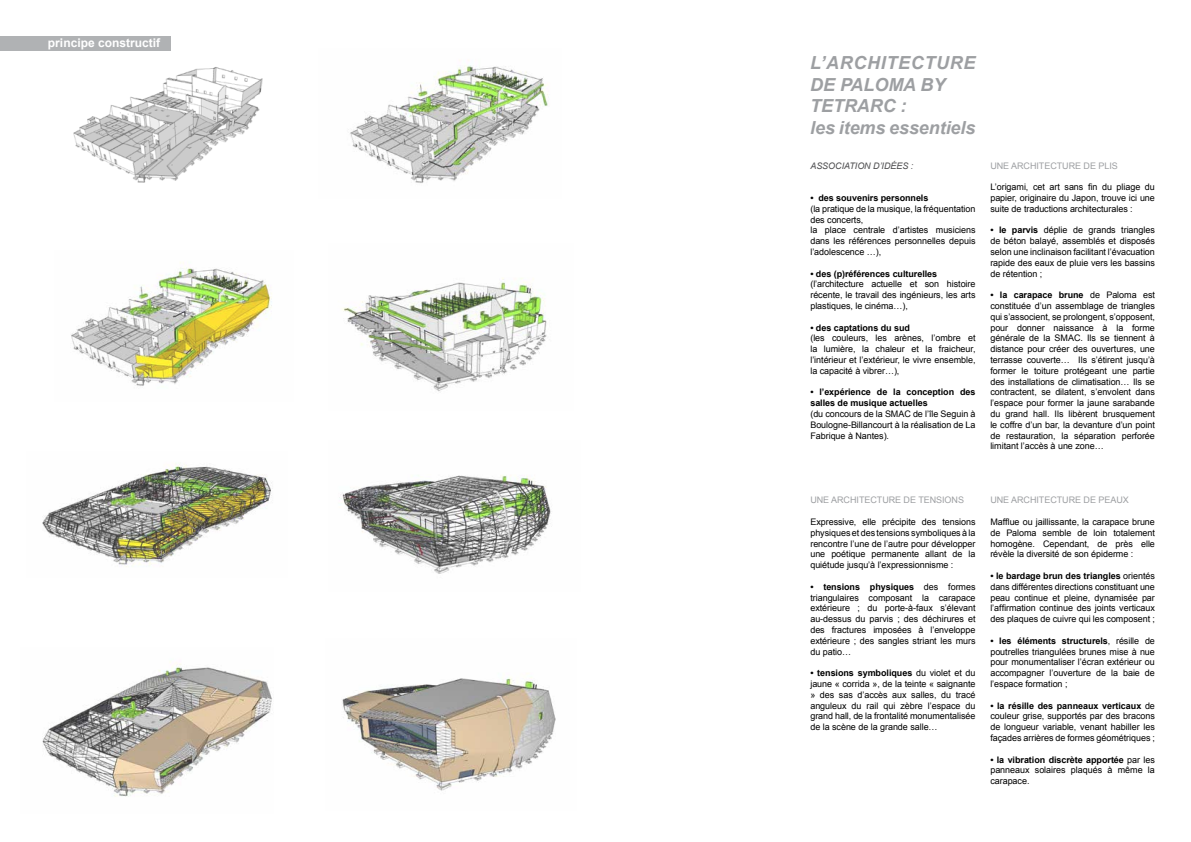
<style>
.page{position:relative;width:1191px;height:842px;background:#fff}
.page>*{position:absolute;margin:0;border:0;box-sizing:border-box;transform-origin:0 0}
.t1{font:italic 700 18px/21.6px "Arial";letter-spacing:-.005em;color:#9d9fa2}
.t2{font:700 12px "Arial";color:#fff}
.t3{font:9px/10.8px "Arial";letter-spacing:-.005em;color:#000;text-align:justify}
.t4{font:700 9px/10.8px "Arial";letter-spacing:-.005em;color:#000}
.t5{font:9px "Arial";letter-spacing:-.005em;color:#9d9fa2}
.t6{font:italic 9px "Arial";letter-spacing:-.005em;color:#4d4d4f}
.s1{font-weight:700}
</style>
<div class="page">
<div style="left:0;top:36px;width:171px;height:14px;background:#b0b2b4"></div>
<img style="left:71px;top:262px;width:201px;height:124px">
<img style="left:350px;top:65px;width:198px;height:118px">
<img style="left:339px;top:475px;width:212px;height:99px">
<img style="left:342px;top:278px;width:205px;height:114px">
<img style="left:42px;top:463px;width:230px;height:103px">
<img style="left:42px;top:661px;width:230px;height:136px">
<img style="left:342px;top:673px;width:214px;height:118px">
<img style="left:73px;top:67px;width:190px;height:116px">
<h2 class="t2" style="left:48px;top:35px;width:114px">principe constructif</h2>
<h1 class="t1" style="left:810px;top:53px;width:167px">L’ARCHITECTURE<br>DE PALOMA BY<br>TETRARC :<br>les items essentiels</h1>
<p class="t6" style="left:810px;top:160px;width:104px">ASSOCIATION D’IDÉES :</p>
<p class="t4" style="left:810px;top:193px;width:120px">• des souvenirs personnels</p>
<p class="t3" style="left:810px;top:203px;width:167px;text-align:left">(la pratique de la musique, la fréquentation des concerts,<br>la place centrale d’artistes musiciens dans les références personnelles depuis l’adolescence …),</p>
<p class="t4" style="left:810px;top:268px;width:128px">• des (p)références culturelles</p>
<p class="t3" style="left:810px;top:279px;width:167px">(l’architecture actuelle et son histoire récente, le travail des ingénieurs, les arts plastiques, le cinéma…),</p>
<p class="t4" style="left:810px;top:322px;width:101px">• des captations du sud</p>
<p class="t3" style="left:810px;top:333px;width:167px">(les couleurs, les arènes, l’ombre et la lumière, la chaleur et la fraicheur, l’intérieur et l’extérieur, le vivre ensemble, la capacité à vibrer…),</p>
<p class="t4" style="left:810px;top:387px;width:167px">• l’expérience de la conception des salles de musique actuelles</p>
<p class="t3" style="left:810px;top:408px;width:167px">(du concours de la SMAC de l’île Seguin à Boulogne-Billancourt à la réalisation de La Fabrique à Nantes).</p>
<p class="t5" style="left:990px;top:159px;width:129px">UNE ARCHITECTURE DE PLIS</p>
<p class="t3" style="left:990px;top:182px;width:166px">L’origami, cet art sans fin du pliage du papier, originaire du Japon, trouve ici une suite de traductions architecturales :</p>
<p class="t3" style="left:990px;top:225px;width:166px"><span class="s1">• le parvis</span> déplie de grands triangles de béton balayé, assemblés et disposés selon une inclinaison facilitant l’évacuation rapide des eaux de pluie vers les bassins de rétention ;</p>
<p class="t3" style="left:990px;top:290px;width:166px"><span class="s1">• la carapace brune</span> de Paloma est constituée d’un assemblage de triangles qui s’associent, se prolongent, s’opposent, pour donner naissance à la forme générale de la SMAC. Ils se tiennent à distance pour créer des ouvertures, une terrasse couverte… Ils s’étirent jusqu’à former le toiture protégeant une partie des installations de climatisation… Ils se contractent, se dilatent, s’envolent dans l’espace pour former la jaune sarabande du grand hall. Ils libèrent brusquement le coffre d’un bar, la devanture d’un point de restauration, la séparation perforée limitant l’accès à une zone…</p>
<p class="t5" style="left:810px;top:494px;width:155px">UNE ARCHITECTURE DE TENSIONS</p>
<p class="t3" style="left:810px;top:516px;width:167px">Expressive, elle précipite des tensions physiques et des tensions symboliques à la rencontre l’une de l’autre pour développer une poétique permanente allant de la quiétude jusqu’à l’expressionnisme :</p>
<p class="t3" style="left:810px;top:581px;width:167px"><span class="s1">• tensions physiques</span> des formes triangulaires composant la carapace extérieure ; du porte-à-faux s’élevant au-dessus du parvis ; des déchirures et des fractures imposées à l’enveloppe extérieure ; des sangles striant les murs du patio…</p>
<p class="t3" style="left:810px;top:668px;width:167px"><span class="s1">• tensions symboliques</span> du violet et du jaune « corrida », de la teinte « saignante » des sas d’accès aux salles, du tracé anguleux du rail qui zèbre l’espace du grand hall, de la frontalité monumentalisée de la scène de la grande salle…</p>
<p class="t5" style="left:990px;top:494px;width:140px">UNE ARCHITECTURE DE PEAUX</p>
<p class="t3" style="left:990px;top:516px;width:166px">Mafflue ou jaillissante, la carapace brune de Paloma semble de loin totalement homogène. Cependant, de près elle révèle la diversité de son épiderme :</p>
<p class="t3" style="left:990px;top:570px;width:166px"><span class="s1">• le bardage brun des triangles</span> orientés dans différentes directions constituant une peau continue et pleine, dynamisée par l’affirmation continue des joints verticaux des plaques de cuivre qui les composent ;</p>
<p class="t3" style="left:990px;top:635px;width:166px"><span class="s1">• les éléments structurels</span>, résille de poutrelles triangulées brunes mise à nue pour monumentaliser l’écran extérieur ou accompagner l’ouverture de la baie de l’espace formation ;</p>
<p class="t3" style="left:990px;top:700px;width:166px"><span class="s1">• la résille des panneaux verticaux</span> de couleur grise, supportés par des bracons de longueur variable, venant habiller les façades arrières de formes géométriques ;</p>
<p class="t3" style="left:990px;top:754px;width:166px"><span class="s1">• la vibration discrète apportée</span> par les panneaux solaires plaqués à même la carapace.</p>
</div>
